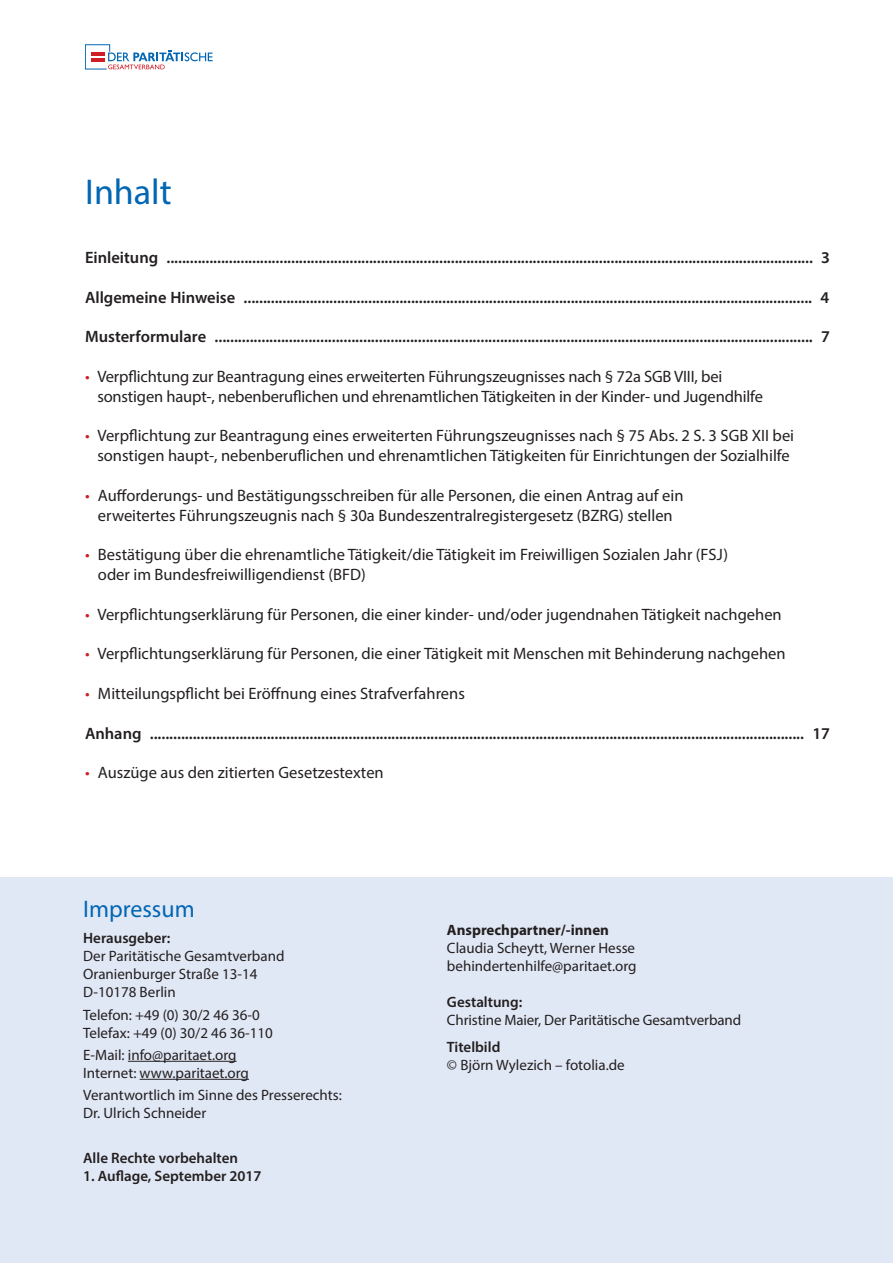
<style>
.page{position:relative;width:893px;height:1263px;background:#fff}
.page>*{position:absolute;margin:0;border:0;box-sizing:border-box;transform-origin:0 0}
.t1{font:36px "Myriad Pro";color:#0166b3}
.t2{font:24px "Myriad Pro";color:#0166b3}
.t3{font:16.5px/19.8px "Myriad Pro";color:#231f20}
.t4{font:600 16.5px "Myriad Pro";color:#231f20}
.t5{font:15px/18px "Myriad Pro";color:#231f20}
.t6{font:600 15px "Myriad Pro";color:#231f20}
.t7{font:700 15px "Myriad Pro";color:#231f20}
.s1{color:#d01e25}
</style>
<div class="page">
<svg style="left:85px;top:44px;width:128px;height:25px"></svg>
<div style="left:0;top:877px;width:893px;height:386px;background:#e1e8f5"></div>
<hr style="left:128px;top:1061px;width:109px;height:1px;background:#231f20">
<hr style="left:140px;top:1079px;width:109px;height:1px;background:#231f20">
<h1 class="t1" style="left:85px;top:170px;width:88px">Inhalt</h1>
<p class="t4" style="left:85px;top:247px;width:746px">Einleitung ...................................................................................................................................................................... 3</p>
<p class="t4" style="left:85px;top:287px;width:746px">Allgemeine Hinweise .................................................................................................................................................. 4</p>
<p class="t4" style="left:85px;top:326px;width:746px">Musterformulare ......................................................................................................................................................... 7</p>
<p class="t3" style="left:97px;top:366px;width:667px;text-indent:-12px"><span class="s1">•</span> Verpflichtung zur Beantragung eines erweiterten Führungszeugnisses nach § 72a SGB VIII, bei sonstigen haupt-, nebenberuflichen und ehrenamtlichen Tätigkeiten in der Kinder- und Jugendhilfe</p>
<p class="t3" style="left:85px;top:426px;width:711px;text-align:center"><span class="s1">•</span> Verpflichtung zur Beantragung eines erweiterten Führungszeugnisses nach § 75 Abs. 2 S. 3 SGB XII bei sonstigen haupt-, nebenberuflichen und ehrenamtlichen Tätigkeiten für Einrichtungen der Sozialhilfe</p>
<p class="t3" style="left:85px;top:485px;width:600px;text-align:center"><span class="s1">•</span> Aufforderungs- und Bestätigungsschreiben für alle Personen, die einen Antrag auf ein erweitertes Führungszeugnis nach § 30a Bundeszentralregistergesetz (BZRG) stellen</p>
<p class="t3" style="left:98px;top:545px;width:632px;text-indent:-13px"><span class="s1">•</span> Bestätigung über die ehrenamtliche Tätigkeit/die Tätigkeit im Freiwilligen Sozialen Jahr (FSJ) oder im Bundesfreiwilligendienst (BFD)</p>
<p class="t3" style="left:85px;top:604px;width:698px"><span class="s1">•</span> Verpflichtungserklärung für Personen, die einer kinder- und/oder jugendnahen Tätigkeit nachgehen</p>
<p class="t3" style="left:85px;top:644px;width:702px"><span class="s1">•</span> Verpflichtungserklärung für Personen, die einer Tätigkeit mit Menschen mit Behinderung nachgehen</p>
<p class="t3" style="left:85px;top:683px;width:381px"><span class="s1">•</span> Mitteilungspflicht bei Eröffnung eines Strafverfahrens</p>
<p class="t4" style="left:85px;top:722px;width:746px">Anhang ........................................................................................................................................................................ 17</p>
<p class="t3" style="left:85px;top:762px;width:300px"><span class="s1">•</span> Auszüge aus den zitierten Gesetzestexten</p>
<h2 class="t2" style="left:83px;top:894px;width:113px">Impressum</h2>
<p class="t6" style="left:83px;top:929px;width:89px">Herausgeber:</p>
<p class="t5" style="left:83px;top:947px;width:203px">Der Paritätische Gesamtverband<br>Oranienburger Straße 13-14<br>D-10178 Berlin</p>
<p class="t5" style="left:83px;top:1005px;width:191px">Telefon: +49 (0) 30/2 46 36-0<br>Telefax: +49 (0) 30/2 46 36-110</p>
<p class="t5" style="left:83px;top:1045px;width:167px">E-Mail: info@paritaet.org<br>Internet: www.paritaet.org</p>
<p class="t5" style="left:83px;top:1086px;width:260px">Verantwortlich im Sinne des Presserechts:<br>Dr. Ulrich Schneider</p>
<p class="t6" style="left:83px;top:1148px;width:156px">Alle Rechte vorbehalten</p>
<p class="t6" style="left:83px;top:1166px;width:180px">1. Auflage, September 2017</p>
<p class="t7" style="left:447px;top:920px;width:164px">Ansprechpartner/-innen</p>
<p class="t5" style="left:447px;top:939px;width:191px">Claudia Scheytt, Werner Hesse behindertenhilfe@paritaet.org</p>
<p class="t6" style="left:447px;top:992px;width:77px">Gestaltung:</p>
<p class="t5" style="left:447px;top:1011px;width:296px">Christine Maier, Der Paritätische Gesamtverband</p>
<p class="t6" style="left:447px;top:1037px;width:55px">Titelbild</p>
<p class="t5" style="left:447px;top:1055px;width:179px">© Björn Wylezich – fotolia.de</p>
</div>
